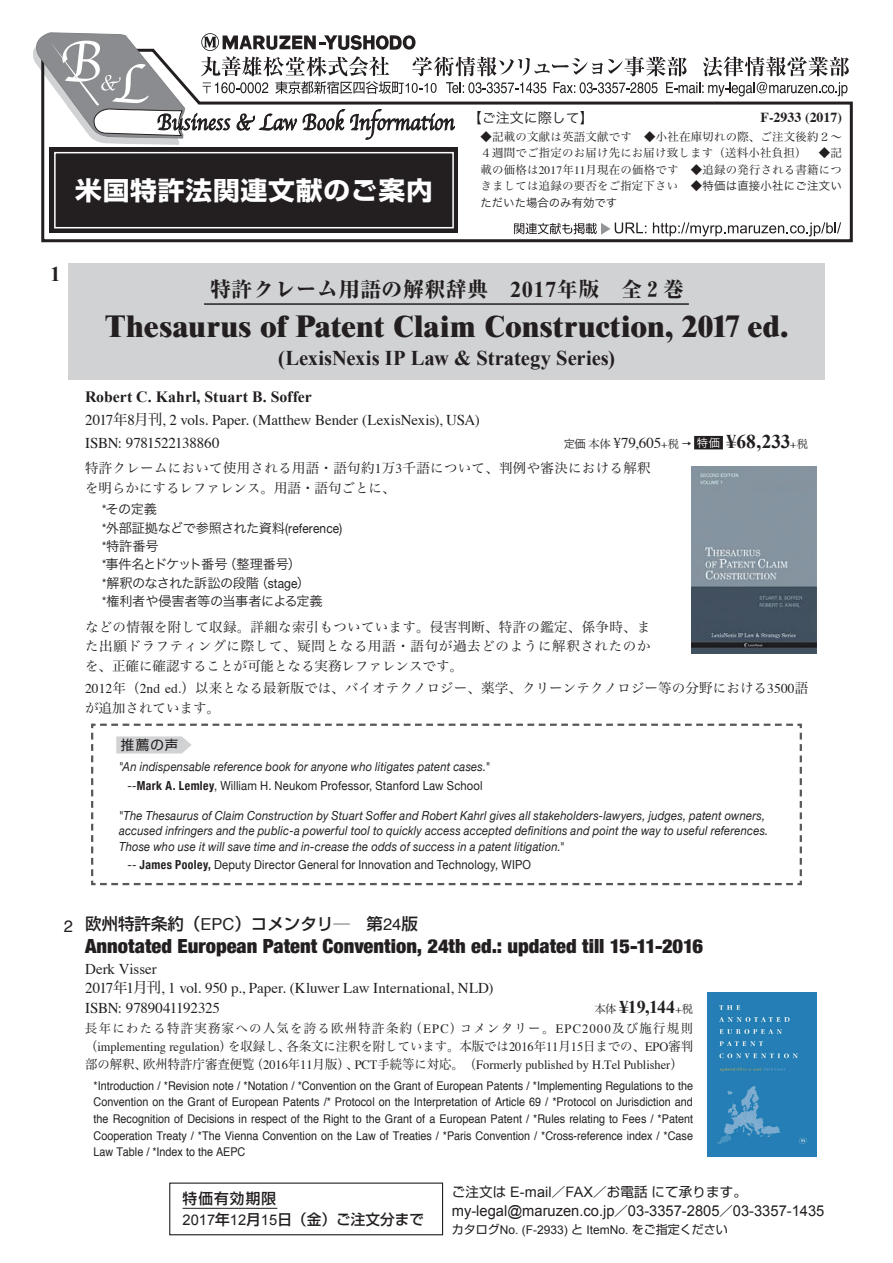
<style>
.page{position:relative;width:893px;height:1263px;background:#fff}
.page>*{position:absolute;margin:0;border:0;box-sizing:border-box;transform-origin:0 0}
.c2_ET{font:800 30px "Times";letter-spacing:.01em;color:#231f20}
.t1{font:700 25.5px "Shin Go";letter-spacing:.03em;color:#fff;scale:1.05 1}
.c2_ET-2{font:700 21px "Times New Roman";color:#231f20}
.t2{font:800 21px "Ryumin";letter-spacing:.02em;color:#231f20}
.co3_形態_2{font:700 21px "Times New Roman";color:#231f20}
.c2_ET-3{font:900 condensed 19.5px "Helvetica Neue";color:#231f20;scale:1.05 1}
.c3_形態{font:700 18px "Times New Roman";color:#231f20}
.t3{font:500 16.5px "Shin Go";color:#231f20}
.co3_形態_2-2{font:700 15.75px "Times New Roman";color:#231f20}
.co3_形態_2-3{font:15px "Times";letter-spacing:-.005em;color:#231f20}
.c3_形態-2{font:15px/19.2px "Times";color:#231f20}
.t4{font:15px "Arial";color:#231f20}
.t5{font:500 14.7px "Shin Go";letter-spacing:.04em;color:#231f20}
.t6{font:13.95px "Hira Kaku Pro W3";color:#231f20}
.t7{font:700 13.8px "Times";color:#231f20}
.c4_説明文{font:13.5px/19.5px "Hira Min Pro W3";letter-spacing:.01em;color:#231f20}
.co3_形態_2-4{font:13.5px "Shin Go";letter-spacing:.01em;color:#231f20}
.co3_形態_2-5{font:13.2px "Hira Kaku Pro W3";letter-spacing:-.025em;color:#231f20}
.co3_形態_2-6{font:13.2px "Hira Kaku Pro W3";letter-spacing:-.045em;color:#231f20}
.c4_説明文-2{font:12.75px/18px "Hira Min Pro W3";color:#231f20;text-align:justify}
.co3_形態_2-7{font:italic 12.45px/15.6px "Helvetica Neue";letter-spacing:.015em;color:#231f20;scale:.9 1}
.co3_形態_2-8{font:12.45px "Helvetica Neue";letter-spacing:.015em;color:#231f20;scale:.9 1}
.c6_詳細1{font:12px/16.5px "Helvetica";color:#231f20;text-align:justify;scale:.9 1}
.t8{font:12px "Arial";color:#231f20}
.t9{font:11.4px/16.5px "Hira Min Pro W3";letter-spacing:.02em;color:#231f20;text-align:justify}
.t10{font:11.4px "Hira Kaku Pro W3";color:#231f20}
.s1{font-family:"Times"}
.s2{font-family:"Hira Kaku Pro W3"}
.s3{font-family:"Times New Roman";font-weight:700;font-size:22.5px}
.s4{font-family:"Hira Min Pro W3"}
.s5{font-family:"Hira Kaku Pro W3";font-size:11.25px}
.s6{font-family:"Hira Min Pro W3";font-size:11.25px}
.s7{font-size:11.25px}
.s8{font-family:"Shin Go";font-weight:500;font-size:12px}
.s9{font-family:"Hira Kaku Pro W3";font-size:11.25px;color:#fff}
.s10{font-family:"Times New Roman";font-weight:700;font-size:19.5px}
.s11{font-family:"Helvetica Neue"}
.s12{font-style:normal}
.s13{font-weight:700;font-stretch:condensed}
.s14{font-family:"Helvetica";font-weight:400}
.s15{font-family:"Hira Min Pro W3";font-weight:400;font-size:11.25px}
.s16{font-family:"Times";font-weight:400;font-size:11.25px}
.s17{font-family:"Arial";font-weight:400}
.s18{font-family:"Arial";font-size:14.4px}
.s19{font-family:"Shin Go";font-size:13.5px}
.s20{font-family:"Shin Go"}
</style>
<div class="page">
<svg style="left:41px;top:101px;width:812px;height:142px"></svg>
<svg style="left:653px;top:222px;width:188px;height:14px"></svg>
<svg style="left:514px;top:223px;width:132px;height:12px"></svg>
<div style="left:50px;top:148px;width:408px;height:85px;background:#231f20"></div>
<div style="left:54px;top:152px;width:400px;height:76px;border:2px solid #fff"></div>
<div style="left:169px;top:1182px;width:274px;height:53px;border:1px solid #231f20"></div>
<svg style="left:91px;top:723px;width:711px;height:163px"></svg>
<div style="left:68px;top:263px;width:757px;height:116px;background:#d1d2d4"></div>
<div style="left:694px;top:436px;width:29px;height:13px;background:#231f20"></div>
<img style="left:691px;top:467px;width:125px;height:186px">
<hr style="left:204px;top:303px;width:485px;height:2px;background:#231f20">
<hr style="left:183px;top:1208px;width:94px;height:1px;background:#231f20">
<img style="left:707px;top:993px;width:109px;height:164px">
<svg style="left:33px;top:33px;width:816px;height:129px"></svg>
<p class="t1" style="left:75px;top:173px;width:342px">米国特許法関連文献のご案内</p>
<p class="t6" style="left:468px;top:105px;width:128px">【ご注文に際して】</p>
<p class="t7" style="left:761px;top:104px;width:83px">F-2933 (2017)</p>
<p class="t9" style="left:480px;top:127px;width:363px">◆記載の文献は英語文献です ◆小社在庫切れの際、ご注文後約２～４週間でご指定のお届け先にお届け致します（送料小社負担） ◆記載の価格は<span class="s1">2017</span>年<span class="s1">11</span>月現在の価格です ◆追録の発行される書籍につきましては追録の要否をご指定下さい <span class="s2">◆特価は直接小社にご注文い</span></p>
<p class="t10" style="left:480px;top:192px;width:138px">ただいた場合のみ有効です</p>
<p class="co3_形態_2" style="left:50px;top:259px;width:12px">1</p>
<p class="t2" style="left:210px;top:276px;width:475px">特許クレーム用語の解釈辞典　<span class="s3">2017</span>年版　全２巻</p>
<p class="c2_ET" style="left:105px;top:308px;width:685px">Thesaurus of Patent Claim Construction, 2017 ed.</p>
<p class="c2_ET-2" style="left:278px;top:343px;width:338px">(LexisNexis IP Law &amp; Strategy Series)</p>
<p class="co3_形態_2-2" style="left:85px;top:386px;width:228px">Robert C. Kahrl, Stuart B. Soffer</p>
<p class="co3_形態_2-3" style="left:85px;top:406px;width:396px">2017<span class="s4">年</span>8<span class="s4">月刊</span>, 2 vols. Paper. (Matthew Bender (LexisNexis), USA)</p>
<p class="co3_形態_2-3" style="left:85px;top:429px;width:136px">ISBN: 9781522138860</p>
<p class="co3_形態_2-3" style="left:564px;top:429px;width:246px"><span class="s5">定価</span><span class="s6">本体</span> ¥79,605<span class="s7">+</span><span class="s6">税</span> <span class="s8">→</span> <span class="s9">特価</span> <span class="s10">¥68,233</span><span class="s7">+</span><span class="s6">税</span></p>
<p class="c4_説明文" style="left:85px;top:457px;width:567px">特許クレームにおいて使用される用語・語句約<span class="s1">1</span>万<span class="s1">3</span>千語について、判例や審決における解釈を明らかにするレファレンス。用語・語句ごとに、</p>
<p class="co3_形態_2-5" style="left:102px;top:498px;width:56px"><span class="s11">*</span>その定義</p>
<p class="co3_形態_2-5" style="left:102px;top:516px;width:242px"><span class="s11">*</span>外部証拠などで参照された資料<span class="s11">(reference)</span></p>
<p class="co3_形態_2-5" style="left:102px;top:534px;width:58px"><span class="s11">*</span>特許番号</p>
<p class="co3_形態_2-6" style="left:102px;top:552px;width:201px"><span class="s11">*</span>事件名とドケット番号（整理番号）</p>
<p class="co3_形態_2-5" style="left:102px;top:571px;width:209px"><span class="s11">*</span>解釈のなされた訴訟の段階（<span class="s11">stage</span>）</p>
<p class="co3_形態_2-5" style="left:102px;top:589px;width:222px"><span class="s11">*</span>権利者や侵害者等の当事者による定義</p>
<p class="c4_説明文" style="left:85px;top:615px;width:567px;text-align:justify">などの情報を附して収録。詳細な索引もついています。侵害判断、特許の鑑定、係争時、また出願ドラフティングに際して、疑問となる用語・語句が過去どのように解釈されたのかを、正確に確認することが可能となる実務レファレンスです。</p>
<p class="c4_説明文" style="left:85px;top:677px;width:725px"><span class="s1">2012</span>年（<span class="s1">2nd ed.</span>）以来となる最新版では、バイオテクノロジー、薬学、クリーンテクノロジー等の分野における<span class="s1">3500</span>語が追加されています。</p>
<p class="co3_形態_2-4" style="left:106px;top:736px;width:73px">　推薦の声</p>
<p class="co3_形態_2-7" style="left:119px;top:760px;width:414px"><span class="s12">"</span>An indispensable reference book for anyone who litigates patent cases.<span class="s12">"</span></p>
<p class="co3_形態_2-8" style="left:128px;top:776px;width:396px">--<span class="s13">Mark A. Lemley</span>, William H. Neukom Professor, Stanford Law School</p>
<p class="co3_形態_2-7" style="left:119px;top:808px;width:723px"><span class="s12">"</span>The Thesaurus of Claim Construction by Stuart Soffer and Robert Kahrl gives all stakeholders-lawyers, judges, patent owners, accused infringers and the public-a powerful tool to quickly access accepted definitions and point the way to useful references.<br>Those who use it will save time and in-crease the odds of success in a patent litigation.<span class="s12">"</span></p>
<p class="co3_形態_2-8" style="left:128px;top:856px;width:450px">-- <span class="s13">James Pooley,</span> Deputy Director General for Innovation and Technology, WIPO</p>
<p class="t3" style="left:64px;top:913px;width:356px"><span class="s14">2</span> 欧州特許条約（<span class="s14">EPC</span>）コメンタリ―　第<span class="s14">24</span>版</p>
<p class="c2_ET-3" style="left:85px;top:930px;width:590px">Annotated European Patent Convention, 24th ed.: updated till 15-11-2016</p>
<p class="c3_形態-2" style="left:85px;top:958px;width:73px">Derk Visser</p>
<p class="c3_形態-2" style="left:85px;top:977px;width:410px">2017<span class="s4">年</span>1<span class="s4">月刊</span>, 1 vol. 950 p., Paper. (Kluwer Law International, NLD)<br>ISBN: 9789041192325</p>
<p class="c3_形態" style="left:594px;top:994px;width:100px"><span class="s15">本体</span> ¥19,144<span class="s16">+</span><span class="s15">税</span></p>
<p class="c4_説明文-2" style="left:85px;top:1018px;width:610px">長年にわたる特許実務家への人気を誇る欧州特許条約（<span class="s1">EPC</span>）コメンタリー。<span class="s1">EPC2000</span>及び施行規則（<span class="s1">implementing regulation</span>）を収録し、各条文に注釈を附しています。本版では<span class="s1">2016</span>年<span class="s1">11</span>月<span class="s1">15</span>日までの、<span class="s1">EPO</span>審判部の解釈、欧州特許庁審査便覧（<span class="s1">2016</span>年<span class="s1">11</span>月版）、<span class="s1">PCT</span>手続等に対応。（<span class="s1">Formerly published by H.Tel Publisher</span>）</p>
<p class="c6_詳細1" style="left:94px;top:1078px;width:668px">*Introduction / *Revision note / *Notation / *Convention on the Grant of European Patents / *Implementing Regulations to the Convention on the Grant of European Patents /* Protocol on the Interpretation of Article 69 / *Protocol on Jurisdiction and the Recognition of Decisions in respect of the Right to the Grant of a European Patent / *Rules relating to Fees / *Patent Cooperation Treaty / *The Vienna Convention on the Law of Treaties / *Paris Convention / *Cross-reference index / *Case Law Table / *Index to the AEPC</p>
<p class="t5" style="left:183px;top:1189px;width:95px">特価有効期限</p>
<p class="t5" style="left:183px;top:1210px;width:243px"><span class="s17">2017</span>年<span class="s17">12</span>月<span class="s17">15</span>日（金）ご注文分まで</p>
<p class="co3_形態_2-4" style="left:452px;top:1183px;width:297px">ご注文は <span class="s18">E-mail</span>／<span class="s18">FAX</span>／お電話にて承ります。</p>
<p class="t4" style="left:452px;top:1200px;width:374px">my-legal@maruzen.co.jp<span class="s19">／</span>03-3357-2805<span class="s19">／</span>03-3357-1435</p>
<p class="t8" style="left:452px;top:1222px;width:278px"><span class="s20">カタログ</span>No. (F-2933) <span class="s20">と</span> ItemNo. <span class="s20">をご指定ください</span></p>
</div>
